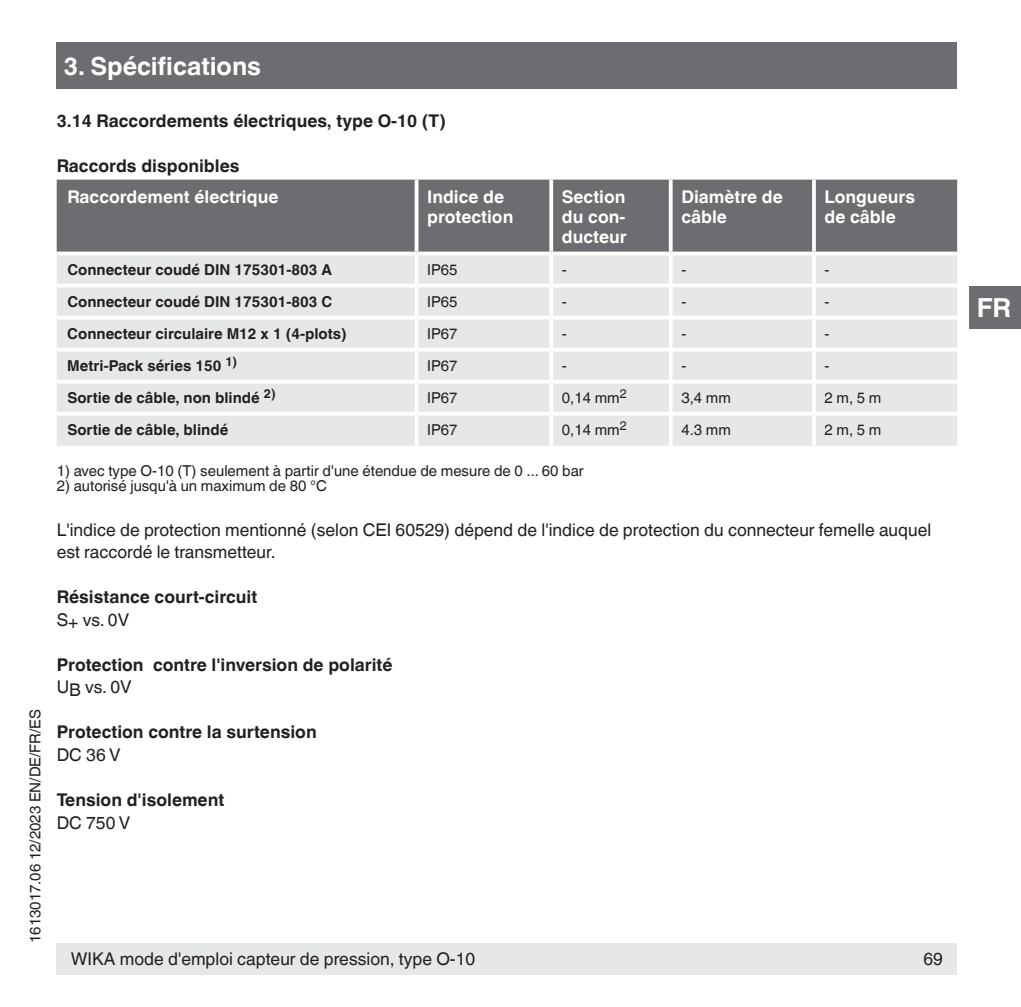
<style>
.page{position:relative;width:1021px;height:1007px;background:#fff}
.page>*{position:absolute;margin:0;border:0;box-sizing:border-box;transform-origin:0 0}
.t1{font:700 26.25px "Helvetica World";color:#fff}
.t2{font:700 25px "Helvetica World";color:#fff}
.t3{font:17.5px/22.5px "Helvetica World";color:#231f20}
.t4{font:700 17.5px "Helvetica World";color:#231f20}
.t5{font:700 17.5px/20px "Helvetica World";color:#fff}
.t6{font:15px "Helvetica World";color:#231f20}
.t7{font:700 15px "Helvetica World";color:#231f20}
</style>
<div class="page">
<div style="left:57px;top:943px;width:900px;height:31px;background:#e6e7e9"></div>
<div style="left:57px;top:43px;width:900px;height:46px;background:#6c6d70"></div>
<div style="left:969px;top:286px;width:51px;height:42px;background:#6c6d70"></div>
<div style="left:57px;top:179px;width:900px;height:72px;background:#6c6d70"></div>
<div style="left:57px;top:255px;width:900px;height:190px;background:#e6e7e9"></div>
<svg style="left:414px;top:179px;width:4px;height:72px"></svg>
<svg style="left:549px;top:179px;width:4px;height:72px"></svg>
<hr style="left:669px;top:179px;width:3px;height:72px;background:#fff">
<hr style="left:812px;top:179px;width:3px;height:72px;background:#fff">
<svg style="left:414px;top:255px;width:4px;height:28px"></svg>
<hr style="left:549px;top:255px;width:4px;height:28px;background:#fff">
<hr style="left:669px;top:255px;width:3px;height:28px;background:#fff">
<hr style="left:812px;top:255px;width:3px;height:28px;background:#fff">
<svg style="left:57px;top:283px;width:359px;height:4px"></svg>
<svg style="left:416px;top:283px;width:135px;height:4px"></svg>
<svg style="left:414px;top:287px;width:4px;height:28px"></svg>
<svg style="left:551px;top:283px;width:119px;height:4px"></svg>
<hr style="left:549px;top:287px;width:4px;height:28px;background:#fff">
<svg style="left:670px;top:283px;width:144px;height:4px"></svg>
<hr style="left:669px;top:287px;width:3px;height:28px;background:#fff">
<svg style="left:814px;top:283px;width:143px;height:4px"></svg>
<hr style="left:812px;top:287px;width:3px;height:28px;background:#fff">
<svg style="left:57px;top:315px;width:359px;height:4px"></svg>
<svg style="left:416px;top:315px;width:135px;height:4px"></svg>
<svg style="left:414px;top:319px;width:4px;height:29px"></svg>
<svg style="left:551px;top:315px;width:119px;height:4px"></svg>
<hr style="left:549px;top:319px;width:4px;height:29px;background:#fff">
<svg style="left:670px;top:315px;width:144px;height:4px"></svg>
<hr style="left:669px;top:319px;width:3px;height:29px;background:#fff">
<svg style="left:814px;top:315px;width:143px;height:4px"></svg>
<hr style="left:812px;top:319px;width:3px;height:29px;background:#fff">
<hr style="left:57px;top:348px;width:359px;height:3px;background:#fff">
<hr style="left:416px;top:348px;width:135px;height:3px;background:#fff">
<svg style="left:414px;top:351px;width:4px;height:29px"></svg>
<hr style="left:551px;top:348px;width:119px;height:3px;background:#fff">
<hr style="left:549px;top:351px;width:4px;height:29px;background:#fff">
<hr style="left:670px;top:348px;width:144px;height:3px;background:#fff">
<hr style="left:669px;top:351px;width:3px;height:29px;background:#fff">
<hr style="left:814px;top:348px;width:143px;height:3px;background:#fff">
<hr style="left:812px;top:351px;width:3px;height:29px;background:#fff">
<hr style="left:57px;top:380px;width:359px;height:3px;background:#fff">
<hr style="left:416px;top:380px;width:135px;height:3px;background:#fff">
<svg style="left:414px;top:383px;width:4px;height:29px"></svg>
<hr style="left:551px;top:380px;width:119px;height:3px;background:#fff">
<hr style="left:549px;top:383px;width:4px;height:29px;background:#fff">
<hr style="left:670px;top:380px;width:144px;height:3px;background:#fff">
<hr style="left:669px;top:383px;width:3px;height:29px;background:#fff">
<hr style="left:814px;top:380px;width:143px;height:3px;background:#fff">
<hr style="left:812px;top:383px;width:3px;height:29px;background:#fff">
<hr style="left:57px;top:412px;width:359px;height:3px;background:#fff">
<hr style="left:416px;top:412px;width:135px;height:3px;background:#fff">
<svg style="left:414px;top:415px;width:4px;height:30px"></svg>
<hr style="left:551px;top:412px;width:119px;height:3px;background:#fff">
<hr style="left:549px;top:415px;width:4px;height:30px;background:#fff">
<hr style="left:670px;top:412px;width:144px;height:3px;background:#fff">
<hr style="left:669px;top:415px;width:3px;height:30px;background:#fff">
<hr style="left:814px;top:412px;width:143px;height:3px;background:#fff">
<hr style="left:812px;top:415px;width:3px;height:30px;background:#fff">
<svg style="left:57px;top:251px;width:359px;height:1px"></svg>
<svg style="left:416px;top:251px;width:135px;height:3px"></svg>
<svg style="left:551px;top:251px;width:119px;height:2px"></svg>
<svg style="left:670px;top:251px;width:144px;height:2px"></svg>
<svg style="left:814px;top:251px;width:143px;height:1px"></svg>
<p class="t6" style="left:27px;top:943px;width:235px;rotate:-90deg">1613017.06 12/2023 EN/DE/FR/ES</p>
<h2 class="t2" style="left:64px;top:51px;width:199px">3. Spécifications</h2>
<p class="t4" style="left:57px;top:111px;width:390px">3.14 Raccordements électriques, type O-10 (T)</p>
<p class="t4" style="left:57px;top:156px;width:184px">Raccords disponibles</p>
<p class="t5" style="left:67px;top:187px;width:213px">Raccordement électrique</p>
<p class="t5" style="left:427px;top:187px;width:88px">Indice de protection</p>
<p class="t5" style="left:562px;top:187px;width:66px;text-align:justify">Section du con&shy;ducteur</p>
<p class="t5" style="left:681px;top:187px;width:103px">Diamètre de câble</p>
<p class="t5" style="left:824px;top:187px;width:92px">Longueurs de câble</p>
<p class="t7" style="left:67px;top:261px;width:266px">Connecteur coudé DIN 175301-803 A</p>
<p class="t6" style="left:427px;top:261px;width:32px">IP65</p>
<p class="t6" style="left:562px;top:261px;width:6px">-</p>
<p class="t6" style="left:681px;top:261px;width:6px">-</p>
<p class="t6" style="left:824px;top:261px;width:6px">-</p>
<p class="t7" style="left:67px;top:293px;width:266px">Connecteur coudé DIN 175301-803 C</p>
<p class="t6" style="left:427px;top:293px;width:32px">IP65</p>
<p class="t6" style="left:562px;top:293px;width:6px">-</p>
<p class="t6" style="left:681px;top:293px;width:6px">-</p>
<p class="t6" style="left:824px;top:293px;width:6px">-</p>
<p class="t7" style="left:67px;top:325px;width:281px">Connecteur circulaire M12 x 1 (4-plots)</p>
<p class="t6" style="left:427px;top:325px;width:32px">IP67</p>
<p class="t6" style="left:562px;top:325px;width:6px">-</p>
<p class="t6" style="left:681px;top:325px;width:6px">-</p>
<p class="t6" style="left:824px;top:325px;width:6px">-</p>
<p class="t7" style="left:67px;top:357px;width:171px">Metri-Pack séries 150 <sup>1)</sup></p>
<p class="t6" style="left:427px;top:357px;width:32px">IP67</p>
<p class="t6" style="left:562px;top:357px;width:6px">-</p>
<p class="t6" style="left:681px;top:357px;width:6px">-</p>
<p class="t6" style="left:824px;top:357px;width:6px">-</p>
<p class="t7" style="left:67px;top:389px;width:210px">Sortie de câble, non blindé <sup>2)</sup></p>
<p class="t6" style="left:427px;top:389px;width:32px">IP67</p>
<p class="t6" style="left:562px;top:389px;width:66px">0,14 mm<sup>2</sup></p>
<p class="t6" style="left:681px;top:389px;width:51px">3,4 mm</p>
<p class="t6" style="left:824px;top:389px;width:58px">2 m, 5 m</p>
<p class="t7" style="left:67px;top:421px;width:162px">Sortie de câble, blindé</p>
<p class="t6" style="left:427px;top:421px;width:32px">IP67</p>
<p class="t6" style="left:562px;top:421px;width:66px">0,14 mm<sup>2</sup></p>
<p class="t6" style="left:681px;top:421px;width:51px">4.3 mm</p>
<p class="t6" style="left:824px;top:421px;width:58px">2 m, 5 m</p>
<p class="t6" style="left:57px;top:462px;width:528px">1) avec type O-10 (T) seulement à partir d'une étendue de mesure de 0 ... 60 bar</p>
<p class="t6" style="left:57px;top:477px;width:272px">2) autorisé jusqu'à un maximum de 80 °C</p>
<p class="t3" style="left:57px;top:518px;width:876px">L'indice de protection mentionné (selon CEI 60529) dépend de l'indice de protection du connecteur femelle auquel est raccordé le transmetteur.</p>
<p class="t4" style="left:57px;top:587px;width:202px">Résistance court-circuit</p>
<p class="t3" style="left:57px;top:608px;width:74px">S+ vs. 0V</p>
<p class="t4" style="left:57px;top:654px;width:337px">Protection contre l'inversion de polarité</p>
<p class="t3" style="left:57px;top:676px;width:76px">UB vs. 0V</p>
<p class="t4" style="left:57px;top:722px;width:261px">Protection contre la surtension</p>
<p class="t3" style="left:57px;top:743px;width:65px">DC 36 V</p>
<p class="t4" style="left:57px;top:789px;width:169px">Tension d'isolement</p>
<p class="t3" style="left:57px;top:811px;width:75px">DC 750 V</p>
<p class="t3" style="left:71px;top:947px;width:406px">WIKA mode d'emploi capteur de pression, type O-10</p>
<p class="t3" style="left:923px;top:947px;width:21px">69</p>
<h1 class="t1" style="left:976px;top:292px;width:36px">FR</h1>
</div>
